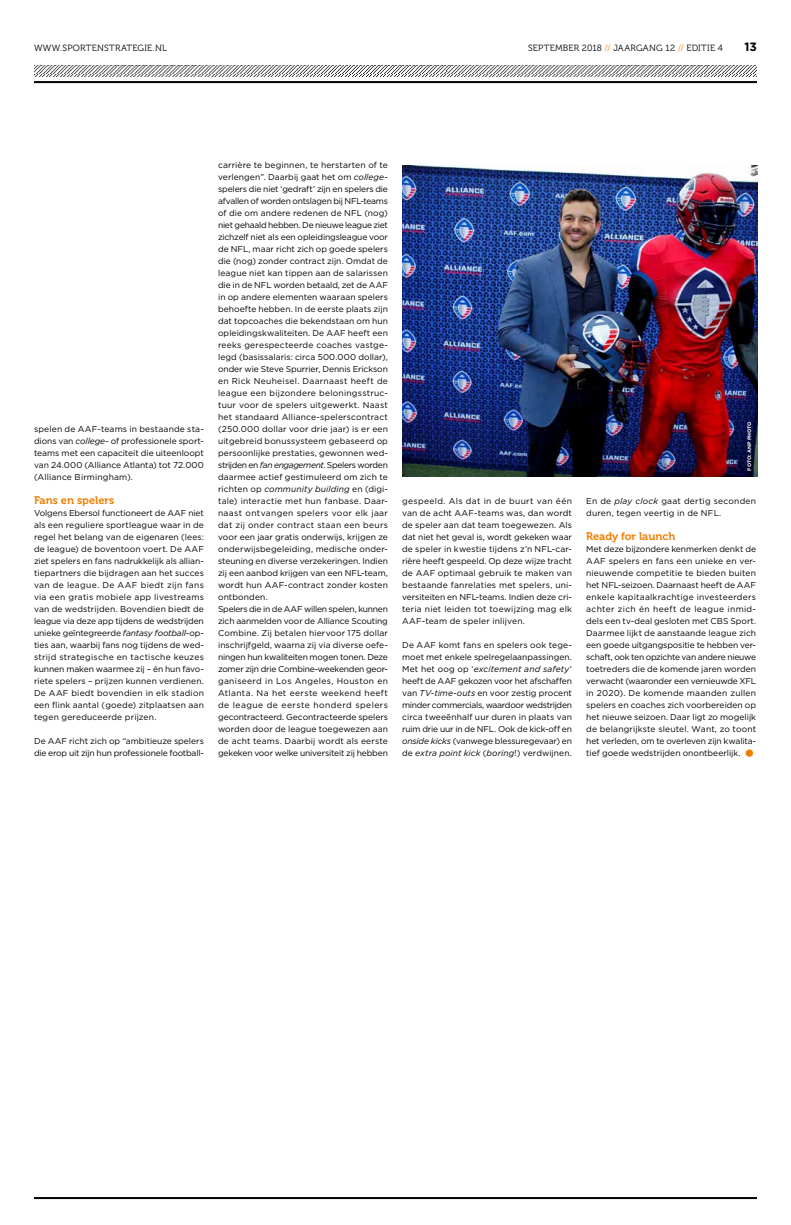
<style>
.page{position:relative;width:791px;height:1225px;background:#fff}
.page>*{position:absolute;margin:0;border:0;box-sizing:border-box;transform-origin:0 0}
.t1{font:28px "Gotham HTF";color:#ef7d00}
.t2{font:700 12px "Gotham";color:#000}
.t3{font:11px "Museo 700";color:#ef7d00}
.t4{font:9px "Museo 300";letter-spacing:.025em;color:#000}
.t5{font:8.5px/12px "Gotham HTF";letter-spacing:.005em;color:#000;text-align:justify}
.t6{font:8.5px/12px "Gotham HTF";letter-spacing:-.02em;color:#000}
.t7{font:8.5px/12px "Gotham HTF";letter-spacing:.025em;color:#000}
.t8{font:700 5px "Gotham";color:#fff}
.s1{color:#ef7d00}
.s2{font-style:italic}
</style>
<div class="page">
<hr style="left:34px;top:81px;width:723px;height:2px;background:#000">
<hr style="left:34px;top:1197px;width:723px;height:2px;background:#000">
<img style="left:34px;top:65px;width:722px;height:12px">
<img style="left:403px;top:166px;width:354px;height:310px">
<p class="t4" style="left:34px;top:43px;width:134px">WWW.SPORTENSTRATEGIE.NL</p>
<p class="t4" style="left:528px;top:43px;width:196px">SEPTEMBER 2018 <span class="s1">//</span> JAARGANG 12 <span class="s1">//</span> EDITIE 4</p>
<h2 class="t2" style="left:744px;top:39px;width:14px">13</h2>
<p class="t5" style="left:34px;top:423px;width:171px">spelen de AAF-teams in bestaande sta&shy;dions van <span class="s2">college</span>- of professionele sport&shy;teams met een capaciteit die uiteenloopt van 24.000 (Alliance Atlanta) tot 72.000 (Alliance Birmingham).</p>
<p class="t3" style="left:34px;top:494px;width:82px">Fans en spelers</p>
<p class="t5" style="left:34px;top:507px;width:171px">Volgens Ebersol functioneert de AAF niet als een reguliere sportleague waar in de regel het belang van de eigenaren (lees: de league) de boventoon voert. De AAF ziet spelers en fans nadrukkelijk als allian&shy;tiepartners die bijdragen aan het succes van de league. De AAF biedt zijn fans via een gratis mobiele app livestreams van de wedstrijden. Bovendien biedt de league via deze app tijdens de wedstrijden unieke geïntegreerde <span class="s2">fantasy football</span>-op&shy;ties aan, waarbij fans nog tijdens de wed&shy;strijd strategische en tactische keuzes kunnen maken waarmee zij – én hun favo&shy;riete spelers – prijzen kunnen verdienen.<br>De AAF biedt bovendien in elk stadion een flink aantal (goede) zitplaatsen aan tegen gereduceerde prijzen.</p>
<p class="t6" style="left:34px;top:735px;width:171px">De AAF richt zich op “ambitieuze spelers die erop uit zijn hun professionele football-</p>
<p class="t5" style="left:218px;top:159px;width:171px;text-align:left">carrière te beginnen, te herstarten of te verlengen”. Daarbij gaat het om <span class="s2">college&shy;</span>spelers die niet ‘gedraft’ zijn en spelers die afvallen of worden ontslagen bij NFL-teams of die om andere redenen de NFL (nog) niet gehaald hebben. De nieuwe league ziet zichzelf niet als een opleidingsleague voor de NFL, maar richt zich op goede spelers die (nog) zonder contract zijn. Omdat de league niet kan tippen aan de salarissen die in de NFL worden betaald, zet de AAF in op andere elementen waaraan spelers behoefte hebben. In de eerste plaats zijn dat topcoaches die bekendstaan om hun opleidingskwaliteiten. De AAF heeft een reeks gerespecteerde coaches vastge&shy;legd (basissalaris: circa 500.000 dollar), onder wie Steve Spurrier, Dennis Erickson en Rick Neuheisel. Daarnaast heeft de league een bijzondere beloningsstruc&shy;tuur voor de spelers uitgewerkt. Naast het standaard Alliance-spelerscontract (250.000 dollar voor drie jaar) is er een uitgebreid bonussysteem gebaseerd op persoonlijke prestaties, gewonnen wed&shy;strijden en <span class="s2">fan engagement</span>. Spelers worden daarmee actief gestimuleerd om zich te richten op <span class="s2">community building</span> en (digi&shy;tale) interactie met hun fanbase. Daar&shy;naast ontvangen spelers voor elk jaar dat zij onder contract staan een beurs voor een jaar gratis onderwijs, krijgen ze onderwijsbegeleiding, medische onder&shy;steuning en diverse verzekeringen. Indien zij een aanbod krijgen van een NFL-team, wordt hun AAF-contract zonder kosten ontbonden.<br>Spelers die in de AAF willen spelen, kunnen zich aanmelden voor de Alliance Scouting Combine. Zij betalen hiervoor 175 dollar inschrijfgeld, waarna zij via diverse oefe&shy;ningen hun kwaliteiten mogen tonen. Deze zomer zijn drie Combine-weekenden geor&shy;ganiseerd in Los Angeles, Houston en Atlanta. Na het eerste weekend heeft de league de eerste honderd spelers gecontracteerd. Gecontracteerde spelers worden door de league toegewezen aan de acht teams. Daarbij wordt als eerste gekeken voor welke universiteit zij hebben</p>
<p class="t5" style="left:402px;top:495px;width:171px">gespeeld. Als dat in de buurt van één van de acht AAF-teams was, dan wordt de speler aan dat team toegewezen. Als dat niet het geval is, wordt gekeken waar de speler in kwestie tijdens z’n NFL-car&shy;rière heeft gespeeld. Op deze wijze tracht de AAF optimaal gebruik te maken van bestaande fanrelaties met spelers, uni&shy;versiteiten en NFL-teams. Indien deze cri&shy;teria niet leiden tot toewijzing mag elk AAF-team de speler inlijven.</p>
<p class="t5" style="left:402px;top:639px;width:171px">De AAF komt fans en spelers ook tege&shy;moet met enkele spelregelaanpassingen.<br>Met het oog op ‘<span class="s2">excitement and safety</span>’ heeft de AAF gekozen voor het afschaffen van <span class="s2">TV-time-outs</span> en voor zestig procent minder commercials, waardoor wedstrijden circa tweeënhalf uur duren in plaats van ruim drie uur in de NFL. Ook de kick-off en <span class="s2">onside kicks</span> (vanwege blessuregevaar) en de <span class="s2">extra point kick</span> (<span class="s2">boring</span>!) verdwijnen.</p>
<p class="t8" style="left:746px;top:471px;width:51px;rotate:-90deg">FOTO: ANP PHOTO</p>
<p class="t7" style="left:586px;top:495px;width:171px">En de <span class="s2">play clock</span> gaat dertig seconden duren, tegen veertig in de NFL.</p>
<p class="t3" style="left:586px;top:530px;width:91px">Ready for launch</p>
<p class="t5" style="left:586px;top:543px;width:171px">Met deze bijzondere kenmerken denkt de AAF spelers en fans een unieke en ver&shy;nieuwende competitie te bieden buiten het NFL-seizoen. Daarnaast heeft de AAF enkele kapitaalkrachtige investeerders achter zich én heeft de league inmid&shy;dels een tv-deal gesloten met CBS Sport.<br>Daarmee lijkt de aanstaande league zich een goede uitgangspositie te hebben ver&shy;schaft, ook ten opzichte van andere nieuwe toetreders die de komende jaren worden verwacht (waaronder een vernieuwde XFL in 2020). De komende maanden zullen spelers en coaches zich voorbereiden op het nieuwe seizoen. Daar ligt zo mogelijk de belangrijkste sleutel. Want, zo toont het verleden, om te overleven zijn kwalita&shy;tief goede wedstrijden onontbeerlijk.</p>
<h1 class="t1" style="left:743px;top:738px;width:15px">•</h1>
</div>
